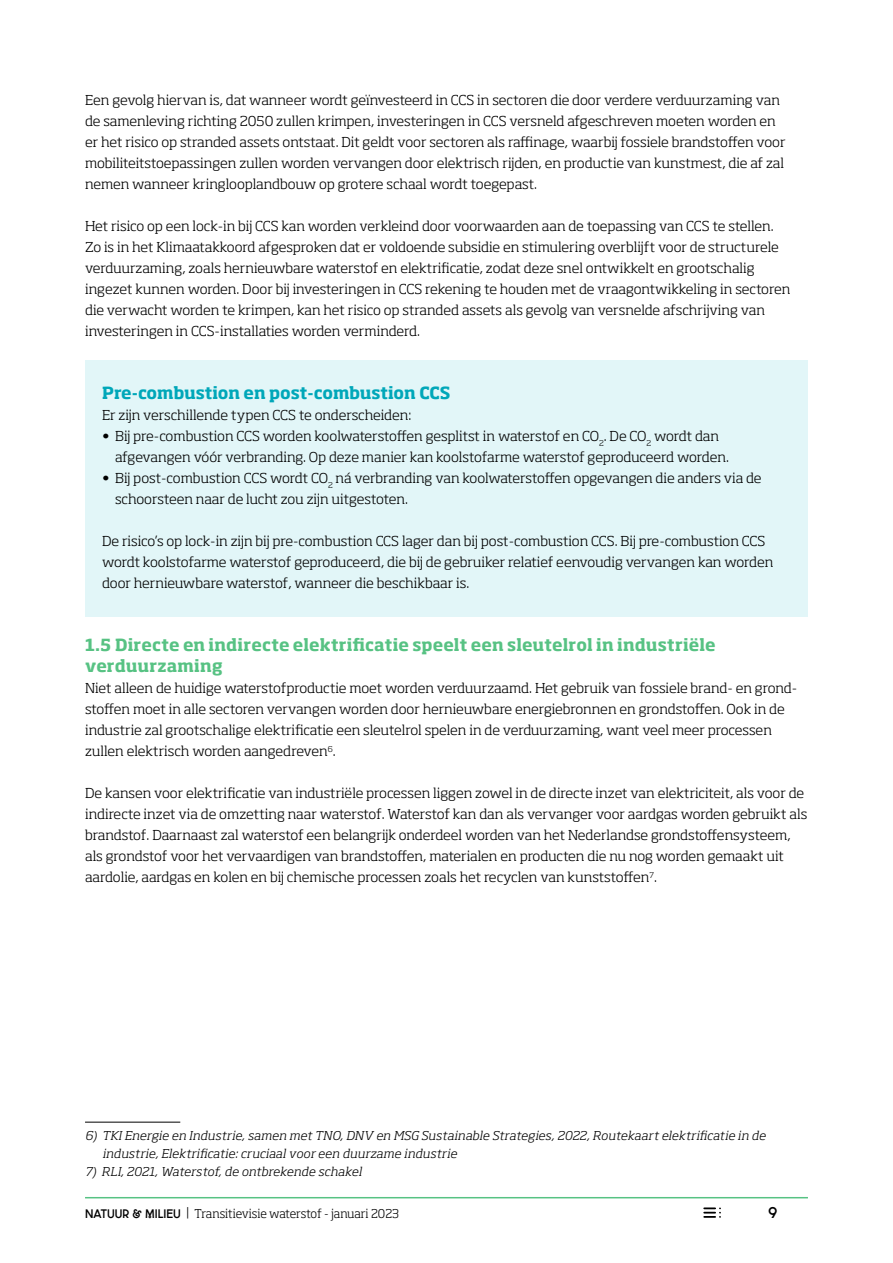
<style>
.page{position:relative;width:893px;height:1263px;background:#fff}
.page>*{position:absolute;margin:0;border:0;box-sizing:border-box;transform-origin:0 0}
.t1{font:700 16.5px/21px "Soho Std";letter-spacing:.005em;color:#57c283}
.t2{font:700 16.5px "Soho Std";letter-spacing:-.005em;color:#00a7b9}
.t3{font:15px "N&M Utrecht Bold";color:#000}
.t4{font:300 13.5px/21px "Soho Std";letter-spacing:-.005em;color:#000;scale:1.05 1}
.t5{font:italic 300 12px/18px "Soho Std";letter-spacing:.02em;color:#000;scale:1.05 1}
.t6{font:300 12px "Soho Std";letter-spacing:-.01em;color:#000}
.s1{font-weight:400}
.s2{font-family:"N&M Utrecht Bold";font-weight:400}
</style>
<div class="page">
<hr style="left:85px;top:1197px;width:723px;height:1px;background:#57c283">
<svg style="left:704px;top:1207px;width:17px;height:11px"></svg>
<div style="left:85px;top:361px;width:723px;height:25px;background:#e2f6f8"></div>
<div style="left:85px;top:382px;width:723px;height:25px;background:#e2f6f8"></div>
<div style="left:85px;top:405px;width:723px;height:22px;background:#e2f6f8"></div>
<div style="left:85px;top:426px;width:723px;height:43px;background:#e2f6f8"></div>
<div style="left:85px;top:468px;width:723px;height:43px;background:#e2f6f8"></div>
<div style="left:85px;top:510px;width:723px;height:22px;background:#e2f6f8"></div>
<div style="left:85px;top:531px;width:723px;height:64px;background:#e2f6f8"></div>
<div style="left:85px;top:594px;width:723px;height:22px;background:#e2f6f8"></div>
<hr style="left:85px;top:1122px;width:95px;height:1px;background:#000">
<p class="t4" style="left:85px;top:89px;width:669px">Een gevolg hiervan is, dat wanneer wordt geïnvesteerd in CCS in sectoren die door verdere verduurzaming van de samenleving richting 2050 zullen krimpen, investeringen in CCS versneld afgeschreven moeten worden en er het risico op stranded assets ontstaat. Dit geldt voor sectoren als raffinage, waarbij fossiele brandstoffen voor mobiliteitstoepassingen zullen worden vervangen door elektrisch rijden, en productie van kunstmest, die af zal nemen wanneer kringlooplandbouw op grotere schaal wordt toegepast.</p>
<p class="t4" style="left:85px;top:215px;width:673px">Het risico op een lock-in bij CCS kan worden verkleind door voorwaarden aan de toepassing van CCS te stellen.<br>Zo is in het Klimaatakkoord afgesproken dat er voldoende subsidie en stimulering overblijft voor de structurele verduurzaming, zoals hernieuwbare waterstof en elektrificatie, zodat deze snel ontwikkelt en grootschalig ingezet kunnen worden. Door bij investeringen in CCS rekening te houden met de vraagontwikkeling in sectoren die verwacht worden te krimpen, kan het risico op stranded assets als gevolg van versnelde afschrijving van investeringen in CCS-installaties worden verminderd.</p>
<p class="t2" style="left:102px;top:382px;width:350px">Pre-combustion en post-combustion CCS</p>
<p class="t4" style="left:102px;top:404px;width:296px">Er zijn verschillende typen CCS te onderscheiden:</p>
<p class="t4" style="left:115px;top:425px;width:584px;text-indent:-13px"><span class="s1">•</span> Bij pre-combustion CCS worden koolwaterstoffen gesplitst in waterstof en CO<sub>2</sub>. De CO<sub>2</sub> wordt dan afgevangen vóór verbranding. Op deze manier kan koolstofarme waterstof geproduceerd worden.</p>
<p class="t4" style="left:115px;top:467px;width:617px;text-indent:-13px"><span class="s1">•</span> Bij post-combustion CCS wordt CO<sub>2</sub> ná verbranding van koolwaterstoffen opgevangen die anders via de schoorsteen naar de lucht zou zijn uitgestoten.</p>
<p class="t4" style="left:102px;top:530px;width:641px">De risico’s op lock-in zijn bij pre-combustion CCS lager dan bij post-combustion CCS. Bij pre-combustion CCS wordt koolstofarme waterstof geproduceerd, die bij de gebruiker relatief eenvoudig vervangen kan worden door hernieuwbare waterstof, wanneer die beschikbaar is.</p>
<p class="t1" style="left:85px;top:634px;width:632px">1.5 Directe en indirecte elektrificatie speelt een sleutelrol in industriële verduurzaming</p>
<p class="t4" style="left:85px;top:677px;width:678px">Niet alleen de huidige waterstofproductie moet worden verduurzaamd. Het gebruik van fossiele brand- en grond&shy;stoffen moet in alle sectoren vervangen worden door hernieuwbare energiebronnen en grondstoffen. Ook in de industrie zal grootschalige elektrificatie een sleutelrol spelen in de verduurzaming, want veel meer processen zullen elektrisch worden aangedreven<sup>6</sup>.</p>
<p class="t4" style="left:85px;top:782px;width:689px">De kansen voor elektrificatie van industriële processen liggen zowel in de directe inzet van elektriciteit, als voor de indirecte inzet via de omzetting naar waterstof. Waterstof kan dan als vervanger voor aardgas worden gebruikt als brandstof. Daarnaast zal waterstof een belangrijk onderdeel worden van het Nederlandse grondstoffensysteem, als grondstof voor het vervaardigen van brandstoffen, materialen en producten die nu nog worden gemaakt uit aardolie, aardgas en kolen en bij chemische processen zoals het recyclen van kunststoffen<sup>7</sup>.</p>
<p class="t5" style="left:102px;top:1126px;width:633px;text-indent:-17px">6) TKI Energie en Industrie, samen met TNO, DNV en MSG Sustainable Strategies, 2022, Routekaart elektrificatie in de industrie, Elektrificatie: cruciaal voor een duurzame industrie</p>
<p class="t5" style="left:85px;top:1162px;width:265px">7) RLI, 2021, Waterstof, de ontbrekende schakel</p>
<p class="t6" style="left:85px;top:1206px;width:316px"><span class="s2">NATUUR &amp; MILIEU</span> | Transitievisie waterstof - januari 2023</p>
<p class="t3" style="left:768px;top:1206px;width:11px">9</p>
</div>
